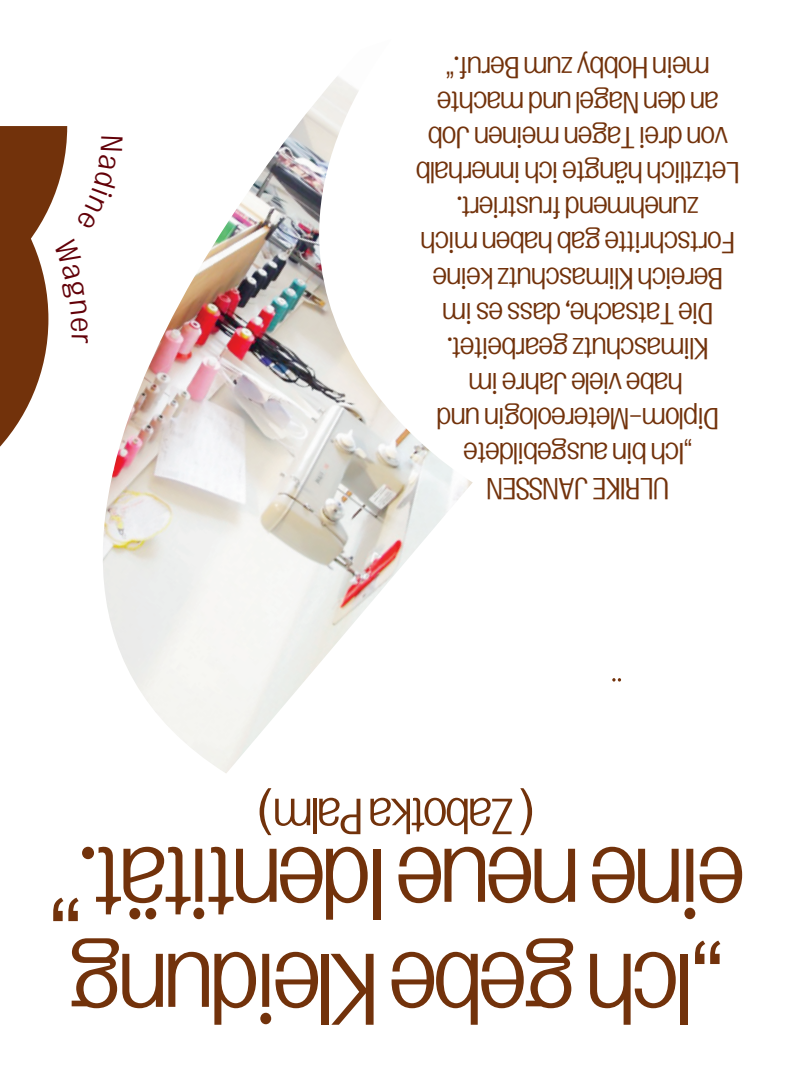
<style>
.page{position:relative;width:787px;height:1092px;background:#fff}
.page>*{position:absolute;margin:0;border:0;box-sizing:border-box;transform-origin:0 0}
.t1{font:300 100px/105px "Topol Trial";letter-spacing:-.025em;color:#72320b}
.t2{font:300 50px "Topol Trial";letter-spacing:-.025em;color:#72320b}
.t3{font:300 30px/35px "Topol Trial";letter-spacing:-.01em;color:#72320b;text-align:center}
.s1{font-family:"Arial Narrow";font-weight:400}
.s2{font-family:"Arial";font-weight:400}
</style>
<div class="page">
<svg style="left:612px;top:678px;width:9px;height:3px"></svg>
<img style="left:103px;top:76px;width:370px;height:697px">
<svg style="left:616px;top:180px;width:8px;height:3px"></svg>
<div style="left:145px;top:907px;width:11px;height:12px;background:#72320b;border-radius:50%"></div>
<div style="left:129px;top:907px;width:11px;height:12px;background:#72320b;border-radius:50%"></div>
<svg style="left:0;top:126px;width:123px;height:385px"></svg>
<p class="t3" style="left:739px;top:503px;width:325px;rotate:-180deg">ULRIKE JANSSEN<br><span class="s1">„</span>Ich bin ausgebildete<br>Diplom-Metereologin und habe viele Jahre im<br>Klimaschutz gearbeitet.<br>Die Tatsache, dass es im<br>Bereich Klimaschutz keine<br>Fortschritte gab haben mich zunehmend frustriert.<br>Letztlich hängte ich innerhalb von drei Tagen meinen Job an den Nagel und machte mein Hobby zum Beruf.<span class="s1">“</span></p>
<h2 class="t2" style="left:535px;top:836px;width:279px;rotate:-180deg"><span class="s2">(</span>Zabotka Palm<span class="s2">)</span></h2>
<h1 class="t1" style="left:744px;top:1033px;width:697px;rotate:-180deg"><span class="s2">„</span>Ich gebe Kleidung eine neue Identität.<span class="s2">”</span></h1>
</div>
